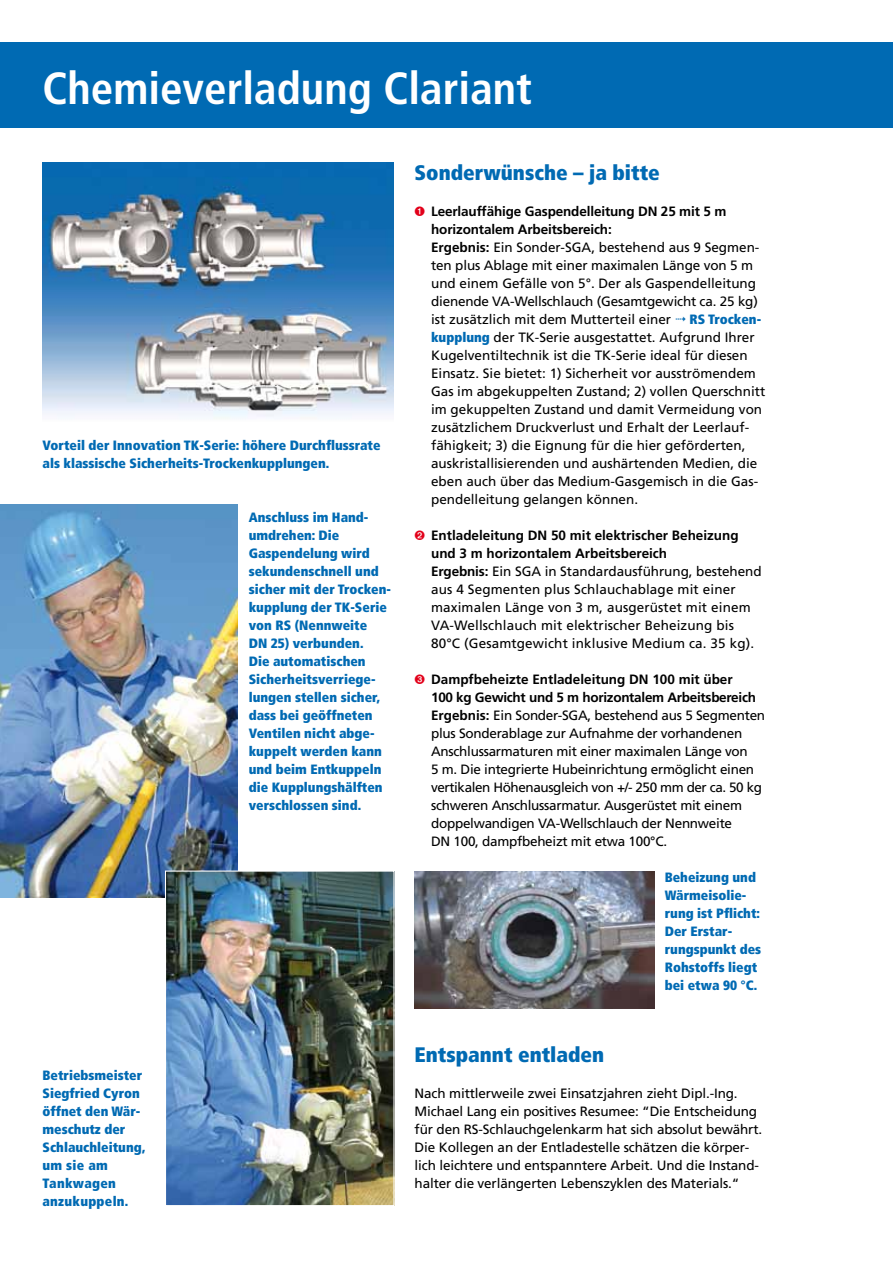
<style>
.page{position:relative;width:893px;height:1263px;background:#fff}
.page>*{position:absolute;margin:0;border:0;box-sizing:border-box;transform-origin:0 0}
.t1{font:700 condensed 45px "Frutiger LT Com";color:#fff}
.t2{font:900 condensed 21px "Frutiger LT Com";color:#006ab3}
.t3{font:13.5px/18px "Frutiger LT Com";letter-spacing:-.005em;color:#000}
.t4{font:900 condensed 13.5px/18px "Frutiger LT Com";color:#006ab3}
.s1{font-weight:700}
.s2{color:#006ab3}
.s3{font-weight:900;font-stretch:condensed;color:#006ab3}
</style>
<div class="page">
<div style="left:0;top:43px;width:893px;height:85px;background:#006ab3"></div>
<img style="left:0;top:504px;width:237px;height:394px">
<img style="left:43px;top:162px;width:350px;height:256px">
<img style="left:167px;top:872px;width:226px;height:332px">
<div style="left:165px;top:870px;width:230px;height:336px;border:1px solid #fff"></div>
<img style="left:415px;top:872px;width:240px;height:136px">
<h1 class="t1" style="left:43px;top:62px;width:491px">Chemieverladung Clariant</h1>
<p class="t4" style="left:43px;top:436px;width:339px">Vorteil der Innovation TK-Serie: höhere Durchflussrate als klassische Sicherheits-Trockenkupplungen.</p>
<p class="t4" style="left:249px;top:508px;width:144px">Anschluss im Hand&shy;umdrehen: Die<br>Gaspendelung wird sekundenschnell und sicher mit der Trocken&shy;kupplung der TK-Serie von RS (Nennweite<br>DN 25) verbunden.<br>Die automatischen<br>Sicherheitsverriege&shy;lungen stellen sicher, dass bei geöffneten<br>Ventilen nicht abge&shy;kuppelt werden kann und beim Entkuppeln die Kupplungshälften verschlossen sind.</p>
<p class="t4" style="left:43px;top:1066px;width:104px">Betriebsmeister<br>Siegfried Cyron öffnet den Wär&shy;meschutz der<br>Schlauchleitung, um sie am<br>Tankwagen anzukuppeln.</p>
<h2 class="t2" style="left:415px;top:160px;width:247px">Sonderwünsche – ja bitte</h2>
<p class="t3" style="left:431px;top:202px;width:336px"><span class="s1">Leerlauffähige Gaspendelleitung DN 25 mit 5 m horizontalem Arbeitsbereich:<br>Ergebnis:</span> Ein Sonder-SGA, bestehend aus 9 Segmen&shy;ten plus Ablage mit einer maximalen Länge von 5 m und einem Gefälle von 5°. Der als Gaspendelleitung dienende VA-Wellschlauch (Gesamtgewicht ca. 25 kg) ist zusätzlich mit dem Mutterteil einer <span class="s2">✔</span> <span class="s3">RS Trocken&shy;kupplung</span> der TK-Serie ausgestattet. Aufgrund Ihrer Kugelventiltechnik ist die TK-Serie ideal für diesen Einsatz. Sie bietet: 1) Sicherheit vor ausströmendem Gas im abgekuppelten Zustand; 2) vollen Querschnitt im gekuppelten Zustand und damit Vermeidung von zusätzlichem Druckverlust und Erhalt der Leerlauf&shy;fähigkeit; 3) die Eignung für die hier geförderten, auskristallisierenden und aushärtenden Medien, die eben auch über das Medium-Gasgemisch in die Gas&shy;pendelleitung gelangen können.</p>
<p class="t3" style="left:431px;top:526px;width:332px"><span class="s1">Entladeleitung DN 50 mit elektrischer Beheizung und 3 m horizontalem Arbeitsbereich<br>Ergebnis:</span> Ein SGA in Standardausführung, bestehend aus 4 Segmenten plus Schlauchablage mit einer maximalen Länge von 3 m, ausgerüstet mit einem VA-Wellschlauch mit elektrischer Beheizung bis 80°C (Gesamtgewicht inklusive Medium ca. 35 kg).</p>
<p class="t3" style="left:431px;top:670px;width:336px"><span class="s1">Dampfbeheizte Entladeleitung DN 100 mit über<br>100 kg Gewicht und 5 m horizontalem Arbeitsbereich Ergebnis:</span> Ein Sonder-SGA, bestehend aus 5 Segmenten plus Sonderablage zur Aufnahme der vorhandenen Anschlussarmaturen mit einer maximalen Länge von<br>5 m. Die integrierte Hubeinrichtung ermöglicht einen vertikalen Höhenausgleich von +/- 250 mm der ca. 50 kg schweren Anschlussarmatur. Ausgerüstet mit einem doppelwandigen VA-Wellschlauch der Nennweite<br>DN 100, dampfbeheizt mit etwa 100°C.</p>
<p class="t4" style="left:665px;top:868px;width:98px">Beheizung und<br>Wärmeisolie&shy;rung ist Pflicht:<br>Der Erstar&shy;rungspunkt des<br>Rohstoffs liegt bei etwa 90 °C.</p>
<h2 class="t2" style="left:415px;top:1042px;width:191px">Entspannt entladen</h2>
<p class="t3" style="left:415px;top:1084px;width:349px">Nach mittlerweile zwei Einsatzjahren zieht Dipl.-Ing.<br>Michael Lang ein positives Resumee: “Die Entscheidung für den RS-Schlauchgelenkarm hat sich absolut bewährt.<br>Die Kollegen an der Entladestelle schätzen die körper&shy;lich leichtere und entspanntere Arbeit. Und die Instand&shy;halter die verlängerten Lebenszyklen des Materials.“</p>
</div>
